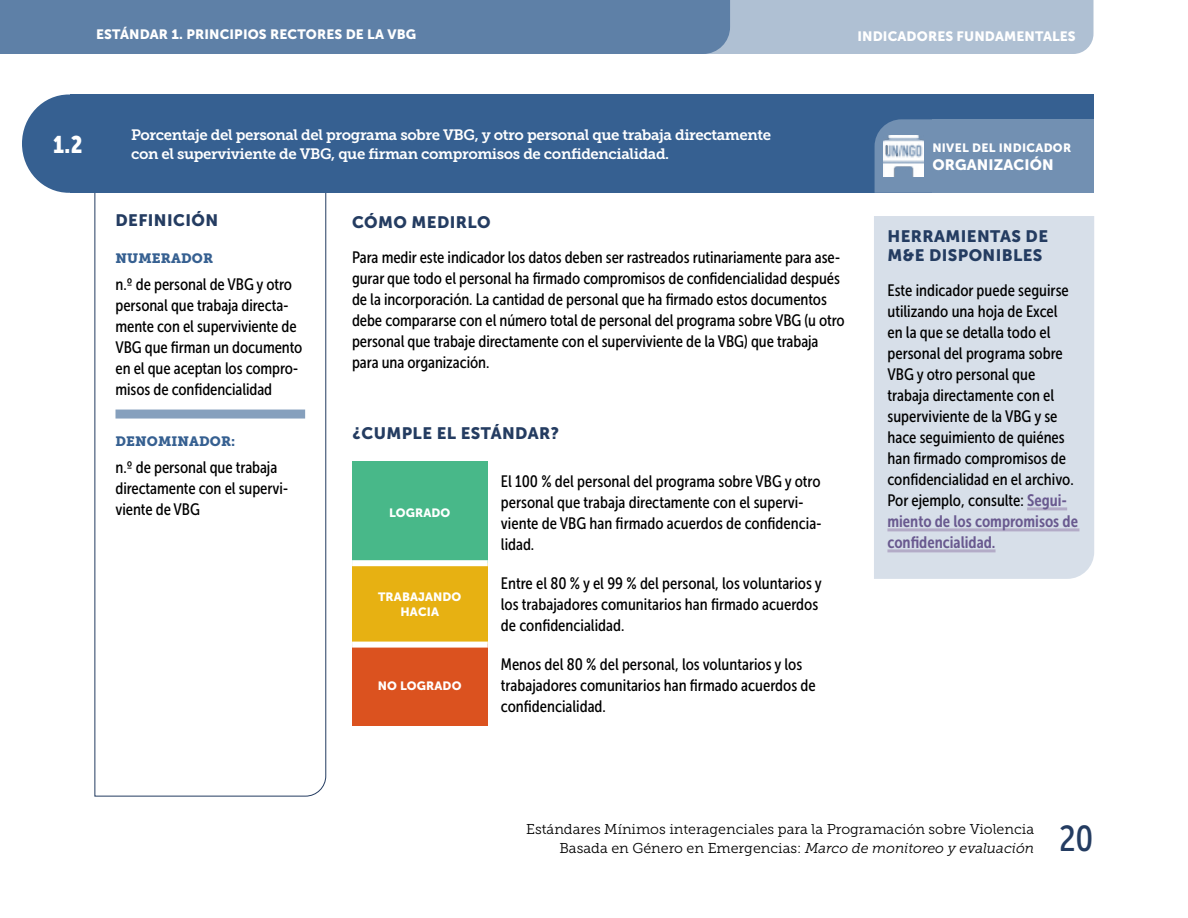
<style>
.page{position:relative;width:1188px;height:918px;background:#fff}
.page>*{position:absolute;margin:0;border:0;box-sizing:border-box;transform-origin:0 0}
.t1{font:36px "Museo Sans Cond 500";color:#243c61}
.t2{font:24px "Museo Sans Cond 900";color:#fff}
.t3{font:16.5px/21px "Museo Sans Cond 500";letter-spacing:-.005em;color:#000}
.t4{font:16.5px/19.5px "Museo Sans 900";letter-spacing:.025em;color:#243c61}
.t5{font:16.5px/21px "Museo Sans Cond 700";color:#69598f}
.t6{font:15px/19.5px "Museo Slab 700";letter-spacing:-.025em;color:#fff}
.t7{font:15px "Museo Sans 900";letter-spacing:.01em;color:#fff}
.t8{font:14.25px/18.8px "Museo Slab 300";color:#000;text-align:right}
.t9{font:13.5px "Museo Sans 900";letter-spacing:.01em;color:#fff}
.t10{font:13.5px "Museo Slab 900";letter-spacing:.01em;color:#366091}
.t11{font:12px/15px "Museo Sans 900";letter-spacing:.01em;color:#fff;text-align:center}
.s1{font-family:"Museo Sans Cond 700";color:#69598f}
.s2{font-style:italic}
</style>
<div class="page">
<svg style="left:0;top:0;width:1094px;height:54px;background:#7995b5"></svg>
<svg style="left:94px;top:193px;width:233px;height:604px"></svg>
<div style="left:70px;top:95px;width:1024px;height:98px;background:#366091"></div>
<div style="left:874px;top:216px;width:220px;height:363px;background:#d7dfe9"></div>
<hr style="left:1027px;top:507px;width:40px;height:3px;background:#b3abc7">
<hr style="left:887px;top:528px;width:192px;height:3px;background:#b3abc7">
<hr style="left:887px;top:549px;width:109px;height:3px;background:#b3abc7">
<div style="left:22px;top:95px;width:94px;height:98px;background:#366091;border-radius:50%"></div>
<div style="left:352px;top:461px;width:135px;height:102px;background:#48b889"></div>
<div style="left:352px;top:563px;width:135px;height:82px;background:#e7b112"></div>
<div style="left:352px;top:645px;width:135px;height:81px;background:#db521f"></div>
<div style="left:352px;top:560px;width:135px;height:6px;background:#fff"></div>
<div style="left:352px;top:642px;width:135px;height:6px;background:#fff"></div>
<div style="left:932px;top:119px;width:162px;height:74px;background:#7290b2"></div>
<svg style="left:875px;top:119px;width:57px;height:74px;background:#708eb1"></svg>
<img style="left:883px;top:136px;width:41px;height:40px">
<p class="t9" style="left:96px;top:27px;width:322px">ESTÁNDAR 1. PRINCIPIOS RECTORES DE LA VBG</p>
<p class="t9" style="left:857px;top:28px;width:220px">INDICADORES FUNDAMENTALES</p>
<h2 class="t2" style="left:53px;top:131px;width:31px">1.2</h2>
<p class="t6" style="left:131px;top:125px;width:642px">Porcentaje del personal del programa sobre VBG, y otro personal que trabaja directamente con el superviviente de VBG, que firman compromisos de confidencialidad.</p>
<p class="t4" style="left:116px;top:210px;width:104px">DEFINICIÓN</p>
<p class="t10" style="left:116px;top:250px;width:99px">NUMERADOR</p>
<p class="t3" style="left:116px;top:274px;width:188px">n.º de personal de VBG y otro personal que trabaja directa&shy;mente con el superviviente de<br>VBG que firman un documento en el que aceptan los compro&shy;misos de confidencialidad</p>
<p class="t10" style="left:116px;top:433px;width:121px">DENOMINADOR:</p>
<p class="t3" style="left:116px;top:457px;width:174px">n.º de personal que trabaja directamente con el supervi&shy;viente de VBG</p>
<p class="t4" style="left:352px;top:213px;width:140px">CÓMO MEDIRLO</p>
<p class="t3" style="left:352px;top:247px;width:494px">Para medir este indicador los datos deben ser rastreados rutinariamente para ase&shy;gurar que todo el personal ha firmado compromisos de confidencialidad después de la incorporación. La cantidad de personal que ha firmado estos documentos debe compararse con el número total de personal del programa sobre VBG (u otro personal que trabaje directamente con el superviviente de la VBG) que trabaja para una organización.</p>
<p class="t4" style="left:352px;top:423px;width:209px">¿CUMPLE EL ESTÁNDAR?</p>
<p class="t11" style="left:389px;top:505px;width:63px">LOGRADO</p>
<p class="t11" style="left:378px;top:589px;width:85px">TRABAJANDO<br>HACIA</p>
<p class="t11" style="left:378px;top:678px;width:85px">NO LOGRADO</p>
<p class="t3" style="left:501px;top:471px;width:322px">El 100 % del personal del programa sobre VBG y otro personal que trabaja directamente con el supervi&shy;viente de VBG han firmado acuerdos de confidencia&shy;lidad.</p>
<p class="t3" style="left:501px;top:573px;width:323px">Entre el 80 % y el 99 % del personal, los voluntarios y los trabajadores comunitarios han firmado acuerdos de confidencialidad.</p>
<p class="t3" style="left:501px;top:654px;width:316px">Menos del 80 % del personal, los voluntarios y los trabajadores comunitarios han firmado acuerdos de confidencialidad.</p>
<p class="t11" style="left:932px;top:140px;width:140px">NIVEL DEL INDICADOR</p>
<p class="t7" style="left:932px;top:156px;width:123px">ORGANIZACIÓN</p>
<p class="t4" style="left:887px;top:226px;width:162px">HERRAMIENTAS DE<br>M&amp;E DISPONIBLES</p>
<p class="t3" style="left:887px;top:280px;width:188px">Este indicador puede seguirse utilizando una hoja de Excel en la que se detalla todo el personal del programa sobre<br>VBG y otro personal que trabaja directamente con el superviviente de la VBG y se hace seguimiento de quiénes han firmado compromisos de confidencialidad en el archivo.<br>Por ejemplo, consulte: <span class="s1">Segui-</span></p>
<p class="t5" style="left:887px;top:511px;width:192px">miento de los compromisos de confidencialidad.</p>
<p class="t8" style="left:526px;top:820px;width:510px">Estándares Mínimos interagenciales para la Programación sobre Violencia<br>Basada en Género en Emergencias: <span class="s2">Marco de monitoreo y evaluación</span></p>
<h1 class="t1" style="left:1059px;top:818px;width:36px">20</h1>
</div>
